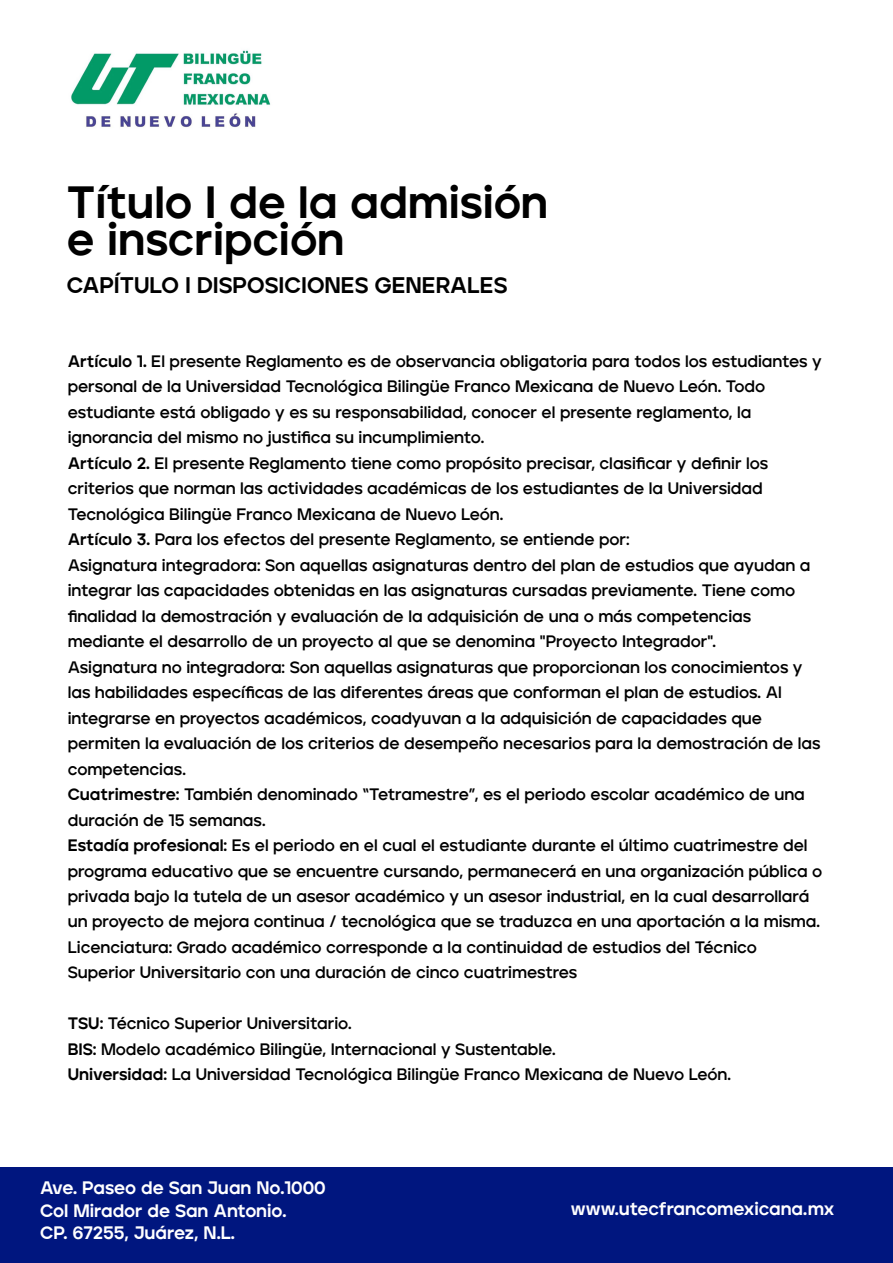
<style>
.page{position:relative;width:893px;height:1263px;background:#fff}
.page>*{position:absolute;margin:0;border:0;box-sizing:border-box;transform-origin:0 0}
.t1{font:800 45px/37.5px "Jeko";color:#000}
.t2{font:800 22.5px "Jeko";color:#000}
.t3{font:800 18px/22.5px "Jeko";color:#fff}
.t4{font:700 16.5px/25.5px "Jeko";color:#000}
.s1{font-weight:800}
</style>
<div class="page">
<div style="left:0;top:1167px;width:893px;height:96px;background:#00167f"></div>
<img style="left:71px;top:50px;width:200px;height:78px">
<h1 class="t1" style="left:67px;top:183px;width:483px">Título I de la admisión e inscripción</h1>
<h2 class="t2" style="left:67px;top:271px;width:442px">CAPÍTULO I DISPOSICIONES GENERALES</h2>
<p class="t4" style="left:68px;top:348px;width:756px"><span class="s1">Artículo 1.</span> El presente Reglamento es de observancia obligatoria para todos los estudiantes y personal de la Universidad Tecnológica Bilingüe Franco Mexicana de Nuevo León. Todo estudiante está obligado y es su responsabilidad, conocer el presente reglamento, la ignorancia del mismo no justifica su incumplimiento.<br><span class="s1">Artículo 2.</span> El presente Reglamento tiene como propósito precisar, clasificar y definir los criterios que norman las actividades académicas de los estudiantes de la Universidad Tecnológica Bilingüe Franco Mexicana de Nuevo León.<br><span class="s1">Artículo 3.</span> Para los efectos del presente Reglamento, se entiende por:<br>Asignatura integradora: Son aquellas asignaturas dentro del plan de estudios que ayudan a integrar las capacidades obtenidas en las asignaturas cursadas previamente. Tiene como finalidad la demostración y evaluación de la adquisición de una o más competencias mediante el desarrollo de un proyecto al que se denomina "Proyecto Integrador".<br>Asignatura no integradora: Son aquellas asignaturas que proporcionan los conocimientos y las habilidades específicas de las diferentes áreas que conforman el plan de estudios. Al integrarse en proyectos académicos, coadyuvan a la adquisición de capacidades que permiten la evaluación de los criterios de desempeño necesarios para la demostración de las competencias.<br><span class="s1">Cuatrimestre:</span> También denominado “Tetramestre”, es el periodo escolar académico de una duración de 15 semanas.<br><span class="s1">Estadía profesional:</span> Es el periodo en el cual el estudiante durante el último cuatrimestre del programa educativo que se encuentre cursando, permanecerá en una organización pública o privada bajo la tutela de un asesor académico y un asesor industrial, en la cual desarrollará un proyecto de mejora continua / tecnológica que se traduzca en una aportación a la misma.<br>Licenciatura: Grado académico corresponde a la continuidad de estudios del Técnico Superior Universitario con una duración de cinco cuatrimestres</p>
<p class="t4" style="left:68px;top:1011px;width:665px"><span class="s1">TSU:</span> Técnico Superior Universitario.<br><span class="s1">BIS:</span> Modelo académico Bilingüe, Internacional y Sustentable.<br><span class="s1">Universidad:</span> La Universidad Tecnológica Bilingüe Franco Mexicana de Nuevo León.</p>
<p class="t3" style="left:40px;top:1177px;width:287px">Ave. Paseo de San Juan No.1000<br>Col Mirador de San Antonio.<br>CP. 67255, Juárez, N.L.</p>
<p class="t3" style="left:571px;top:1197px;width:265px">www.utecfrancomexicana.mx</p>
</div>
